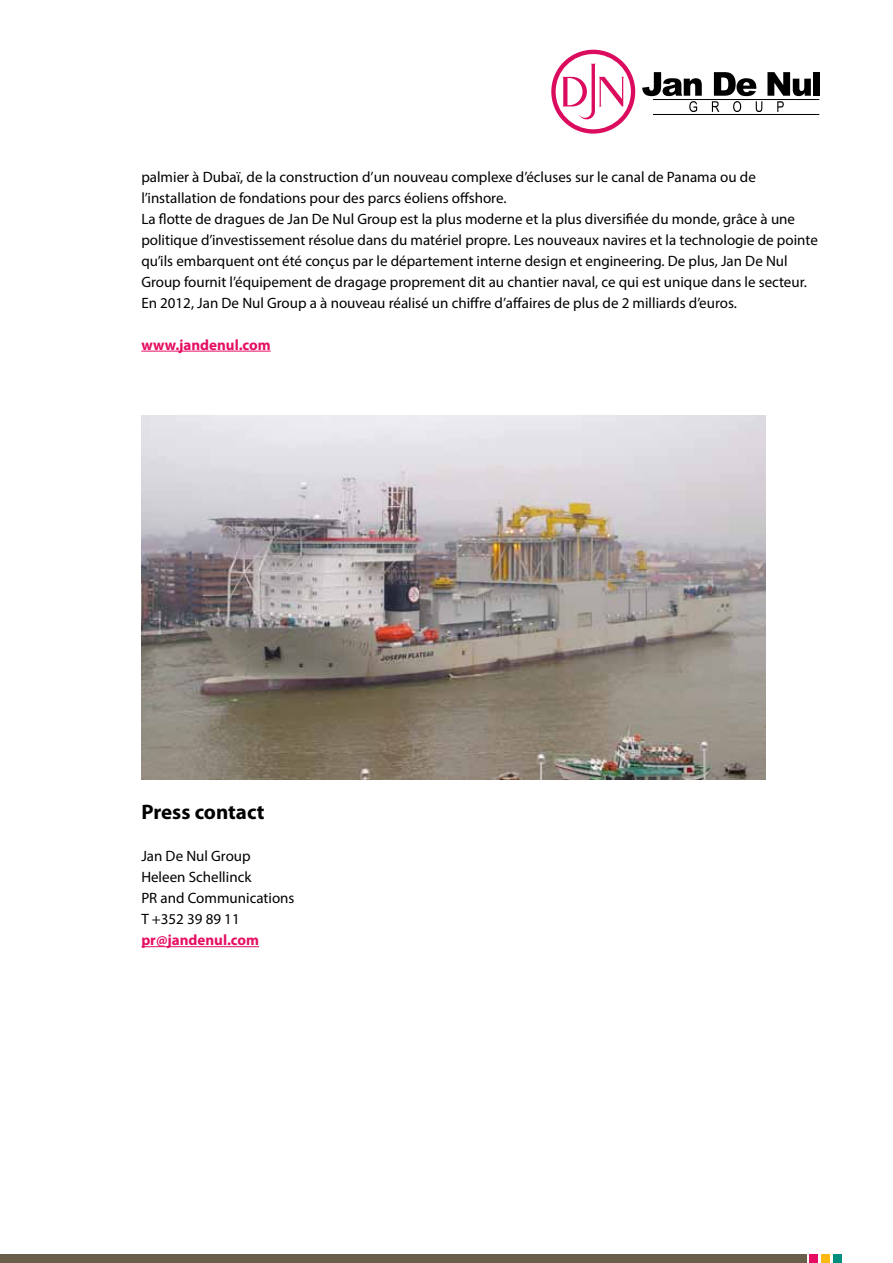
<style>
.page{position:relative;width:893px;height:1263px;background:#fff}
.page>*{position:absolute;margin:0;border:0;box-sizing:border-box;transform-origin:0 0}
.t1{font:700 21px "Myriad Pro";color:#000}
.t2{font:15px/21px "Myriad Pro";color:#000}
.t3{font:700 15px "Myriad Pro";color:#e50e62}
</style>
<div class="page">
<div style="left:0;top:1254px;width:806px;height:9px;background:#695e4a"></div>
<div style="left:809px;top:1254px;width:9px;height:9px;background:#e50e62"></div>
<div style="left:833px;top:1254px;width:8px;height:9px;background:#008e7f"></div>
<div style="left:821px;top:1254px;width:9px;height:9px;background:#fdb913"></div>
<hr style="left:141px;top:351px;width:130px;height:1px;background:#e50e62">
<hr style="left:141px;top:946px;width:118px;height:1px;background:#e50e62">
<svg style="left:642px;top:72px;width:60px;height:40px"></svg>
<svg style="left:712px;top:72px;width:99px;height:40px"></svg>
<div style="left:813px;top:72px;width:7px;height:24px;background:#000"></div>
<hr style="left:653px;top:99px;width:166px;height:1px;background:#000">
<hr style="left:653px;top:114px;width:166px;height:1px;background:#000">
<svg style="left:551px;top:50px;width:84px;height:84px"></svg>
<div style="left:556px;top:54px;width:75px;height:75px;background:#fff;border-radius:50%"></div>
<svg style="left:562px;top:64px;width:62px;height:56px"></svg>
<img style="left:141px;top:415px;width:624px;height:364px">
<p class="t2" style="left:141px;top:166px;width:678px">palmier à Dubaï, de la construction d’un nouveau complexe d’écluses sur le canal de Panama ou de l’installation de fondations pour des parcs éoliens offshore.<br>La flotte de dragues de Jan De Nul Group est la plus moderne et la plus diversifiée du monde, grâce à une politique d’investissement résolue dans du matériel propre. Les nouveaux navires et la technologie de pointe qu’ils embarquent ont été conçus par le département interne design et engineering. De plus, Jan De Nul Group fournit l’équipement de dragage proprement dit au chantier naval, ce qui est unique dans le secteur.<br>En 2012, Jan De Nul Group a à nouveau réalisé un chiffre d’affaires de plus de 2 milliards d’euros.</p>
<p class="t3" style="left:141px;top:335px;width:131px">www.jandenul.com</p>
<h1 class="t1" style="left:141px;top:798px;width:125px">Press contact</h1>
<p class="t2" style="left:141px;top:845px;width:155px">Jan De Nul Group<br>Heleen Schellinck<br>PR and Communications<br>T +352 39 89 11</p>
<p class="t3" style="left:141px;top:930px;width:119px">pr@jandenul.com</p>
</div>
